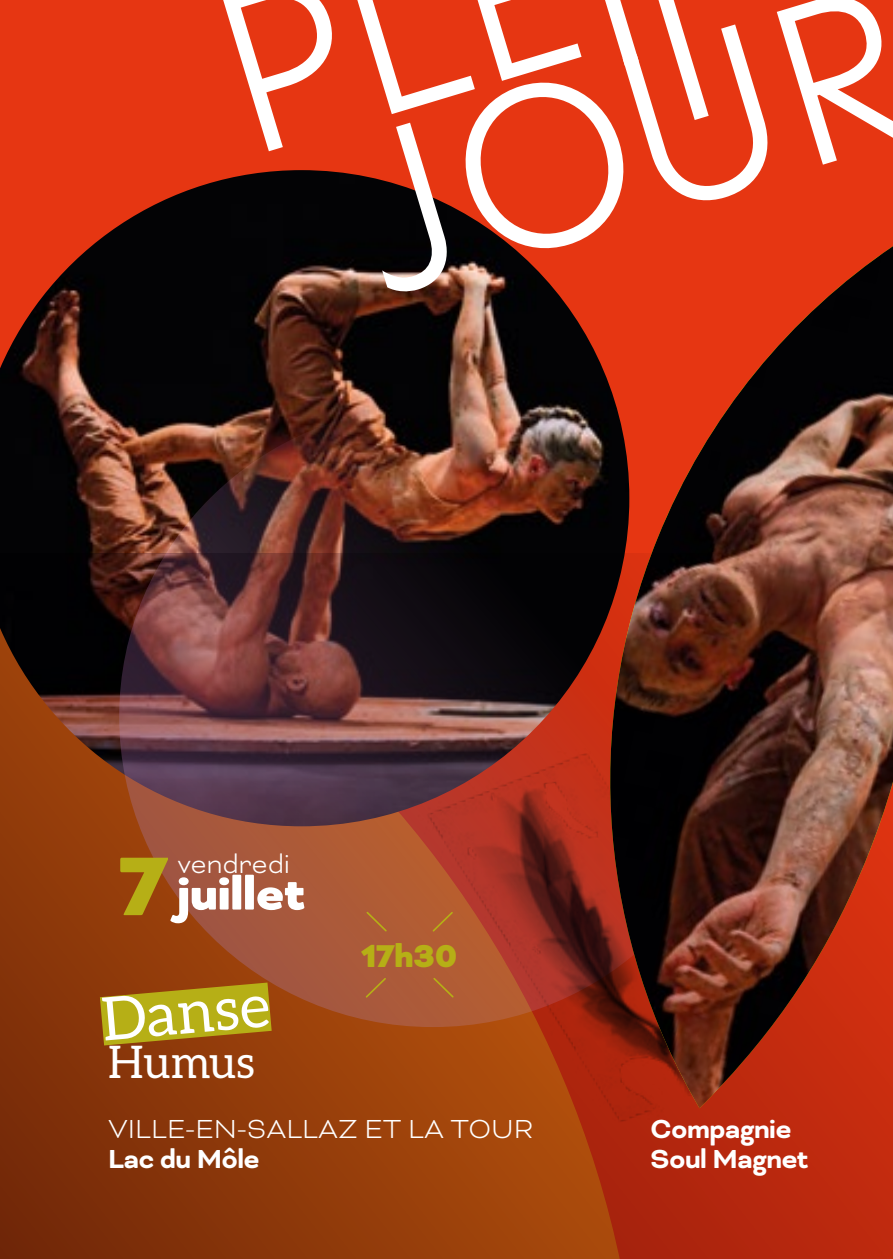
<style>
.page{position:relative;width:893px;height:1259px;background:#e63612}
.page>*{position:absolute;margin:0;border:0;box-sizing:border-box;transform-origin:0 0}
.t1{font:900 95.7px "Bicyclette";color:#b6af16}
.t2{font:60px "Aleo";color:#fff}
.t3{font:900 52.8px "Bicyclette";color:#fff}
.t4{font:45px "Aleo";color:#fff}
.t5{font:900 36.3px "Bicyclette";color:#b6af16}
.t6{font:700 30px/30px "Bicyclette";letter-spacing:-.02em;color:#fff}
.t7{font:300 30px "Bicyclette";color:#fff}
.t8{font:300 29.7px "Bicyclette";color:#fff}
</style>
<div class="page">
<img style="left:0;top:170px;width:579px;height:383px">
<svg style="left:223px;top:0;width:109px;height:151px"></svg>
<svg style="left:357px;top:0;width:525px;height:292px"></svg>
<img style="left:119px;top:406px;width:627px;height:621px;border-radius:50%">
<svg style="left:579px;top:47px;width:314px;height:199px"></svg>
<img style="left:579px;top:246px;width:314px;height:307px">
<img style="left:0;top:553px;width:893px;height:706px">
<svg style="left:50px;top:954px;width:272px;height:119px;background:#9b5a11"></svg>
<svg style="left:364px;top:976px;width:23px;height:23px"></svg>
<svg style="left:431px;top:910px;width:23px;height:23px"></svg>
<svg style="left:432px;top:976px;width:23px;height:23px"></svg>
<svg style="left:365px;top:910px;width:23px;height:23px"></svg>
<h1 class="t1" style="left:120px;top:829px;width:48px">7</h1>
<p class="t8" style="left:177px;top:847px;width:114px">vendredi</p>
<h3 class="t3" style="left:177px;top:862px;width:129px">juillet</h3>
<h2 class="t2" style="left:99px;top:985px;width:170px;rotate:-5deg">Danse</h2>
<h3 class="t4" style="left:108px;top:1037px;width:148px">Humus</h3>
<p class="t5" style="left:361px;top:935px;width:98px">17h30</p>
<p class="t7" style="left:108px;top:1112px;width:426px">VILLE-EN-SALLAZ ET LA TOUR</p>
<p class="t6" style="left:108px;top:1144px;width:153px">Lac du Môle</p>
<p class="t6" style="left:651px;top:1114px;width:159px">Compagnie<br>Soul Magnet</p>
</div>
